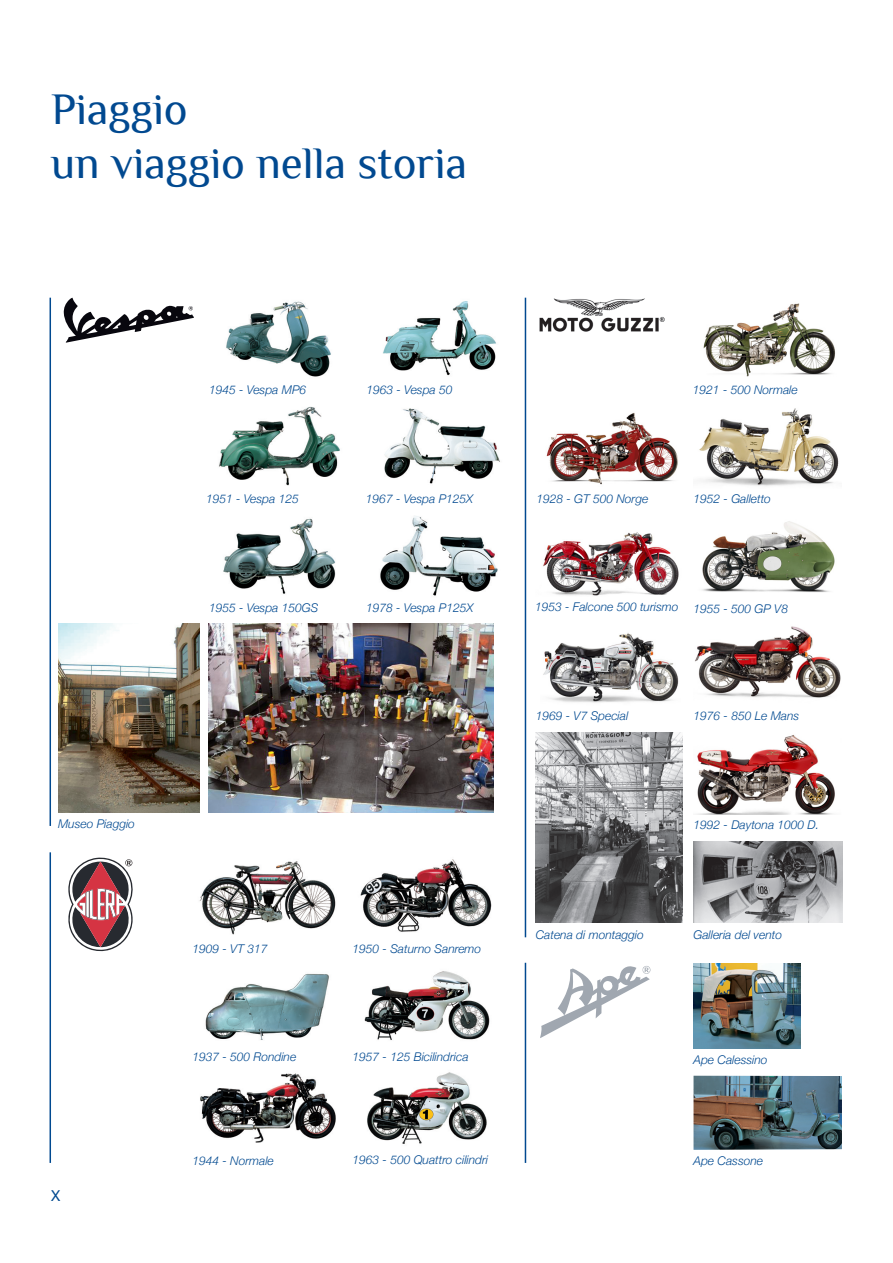
<style>
.page{position:relative;width:893px;height:1263px;background:#fff}
.page>*{position:absolute;margin:0;border:0;box-sizing:border-box;transform-origin:0 0}
.t1{font:45px "Philosopher";color:#014990}
.t2{font:15px "Helvetica Neue";color:#014990}
.t3{font:italic 300 12px "Helvetica Neue";color:#014990}
</style>
<div class="page">
<img style="left:223px;top:518px;width:113px;height:76px">
<img style="left:226px;top:301px;width:105px;height:76px">
<img style="left:219px;top:406px;width:121px;height:80px">
<img style="left:384px;top:408px;width:116px;height:76px">
<img style="left:199px;top:861px;width:137px;height:74px">
<img style="left:205px;top:973px;width:124px;height:67px">
<img style="left:200px;top:1073px;width:136px;height:70px">
<img style="left:360px;top:859px;width:132px;height:73px">
<img style="left:364px;top:971px;width:126px;height:69px">
<img style="left:367px;top:1072px;width:120px;height:72px">
<svg style="left:68px;top:858px;width:65px;height:93px"></svg>
<img style="left:383px;top:301px;width:113px;height:75px">
<img style="left:208px;top:624px;width:285px;height:189px">
<img style="left:58px;top:624px;width:142px;height:189px">
<img style="left:695px;top:626px;width:146px;height:72px">
<img style="left:697px;top:735px;width:138px;height:80px">
<img style="left:546px;top:412px;width:132px;height:73px">
<img style="left:543px;top:532px;width:136px;height:64px">
<img style="left:543px;top:633px;width:136px;height:70px">
<img style="left:539px;top:298px;width:126px;height:34px">
<img style="left:693px;top:842px;width:149px;height:81px">
<img style="left:536px;top:733px;width:146px;height:189px">
<img style="left:693px;top:963px;width:107px;height:85px">
<img style="left:693px;top:1076px;width:149px;height:74px">
<svg style="left:540px;top:966px;width:110px;height:72px"></svg>
<hr style="left:50px;top:298px;width:1px;height:528px;background:#014990">
<hr style="left:525px;top:298px;width:1px;height:639px;background:#014990">
<img style="left:703px;top:303px;width:132px;height:74px">
<img style="left:699px;top:408px;width:140px;height:78px">
<img style="left:702px;top:521px;width:133px;height:71px">
<hr style="left:50px;top:852px;width:1px;height:311px;background:#014990">
<hr style="left:525px;top:963px;width:1px;height:200px;background:#014990">
<img style="left:380px;top:516px;width:118px;height:80px">
<svg style="left:64px;top:298px;width:130px;height:45px"></svg>
<p class="t1" style="left:51px;top:85px;width:138px">Piaggio</p>
<p class="t1" style="left:51px;top:139px;width:418px">un viaggio nella storia</p>
<p class="t3" style="left:209px;top:380px;width:99px">1945 - Vespa MP6</p>
<p class="t3" style="left:366px;top:380px;width:88px">1963 - Vespa 50</p>
<p class="t3" style="left:693px;top:380px;width:106px">1921 - 500 Normale</p>
<p class="t3" style="left:206px;top:489px;width:94px">1951 - Vespa 125</p>
<p class="t3" style="left:366px;top:489px;width:109px">1967 - Vespa P125X</p>
<p class="t3" style="left:536px;top:489px;width:113px">1928 - GT 500 Norge</p>
<p class="t3" style="left:693px;top:489px;width:79px">1952 - Galletto</p>
<p class="t3" style="left:58px;top:814px;width:78px">Museo Piaggio</p>
<p class="t2" style="left:51px;top:1184px;width:11px">X</p>
<p class="t3" style="left:209px;top:598px;width:111px">1955 - Vespa 150GS</p>
<p class="t3" style="left:535px;top:597px;width:145px">1953 - Falcone 500 turismo</p>
<p class="t3" style="left:366px;top:598px;width:109px">1978 - Vespa P125X</p>
<p class="t3" style="left:693px;top:599px;width:96px">1955 - 500 GP V8</p>
<p class="t3" style="left:536px;top:706px;width:94px">1969 - V7 Special</p>
<p class="t3" style="left:693px;top:706px;width:107px">1976 - 850 Le Mans</p>
<p class="t3" style="left:192px;top:939px;width:76px">1909 - VT 317</p>
<p class="t3" style="left:353px;top:939px;width:130px">1950 - Saturno Sanremo</p>
<p class="t3" style="left:693px;top:816px;width:127px">1992 - Daytona 1000 D.</p>
<p class="t3" style="left:536px;top:925px;width:110px">Catena di montaggio</p>
<p class="t3" style="left:693px;top:925px;width:90px">Galleria del vento</p>
<p class="t3" style="left:192px;top:1047px;width:105px">1937 - 500 Rondine</p>
<p class="t3" style="left:192px;top:1151px;width:83px">1944 - Normale</p>
<p class="t3" style="left:353px;top:1047px;width:118px">1957 - 125 Bicilindrica</p>
<p class="t3" style="left:353px;top:1150px;width:137px">1963 - 500 Quattro cilindri</p>
<p class="t3" style="left:693px;top:1050px;width:76px">Ape Calessino</p>
<p class="t3" style="left:693px;top:1151px;width:71px">Ape Cassone</p>
</div>
